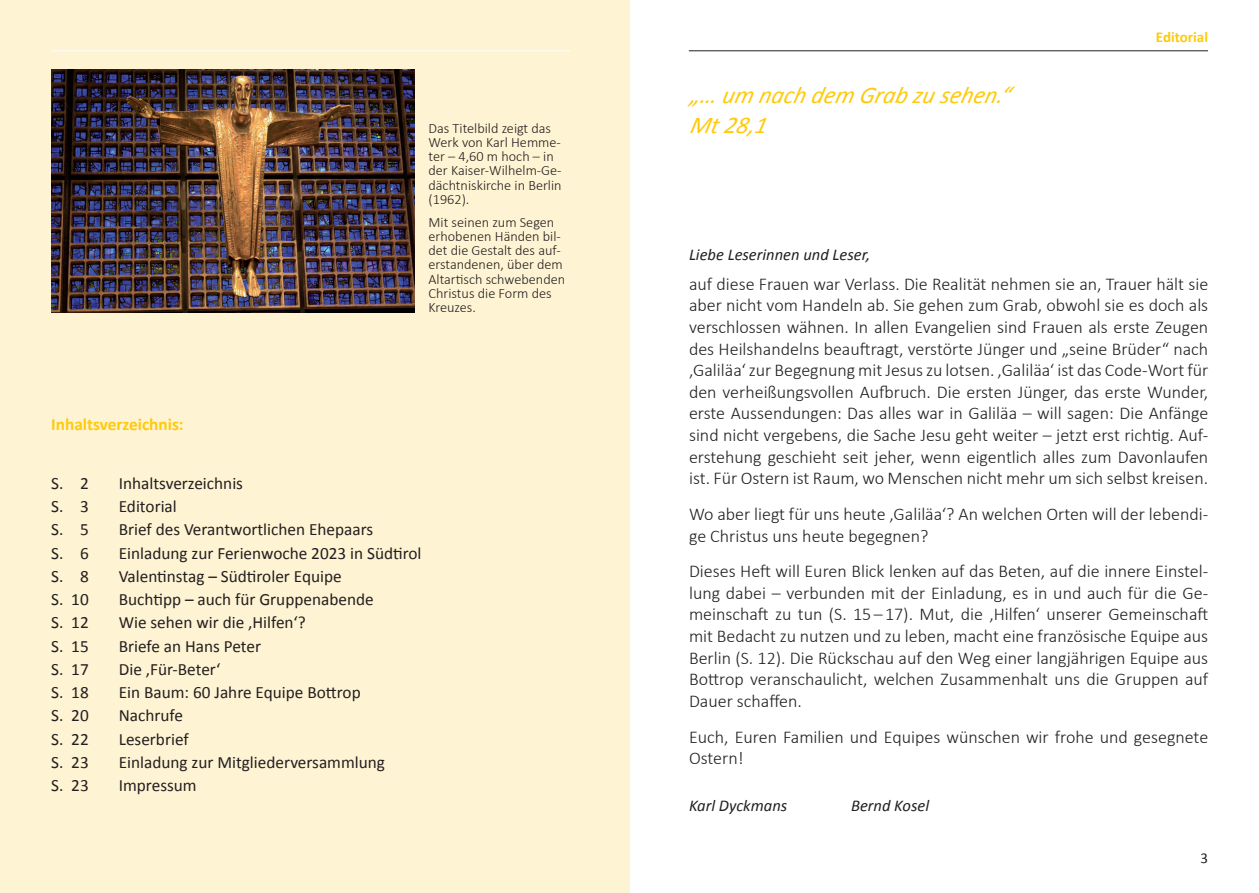
<style>
.page{position:relative;width:1259px;height:893px;background:#fff}
.page>*{position:absolute;margin:0;border:0;box-sizing:border-box;transform-origin:0 0}
.t1{font:italic 24px "Calibri";color:#feca0a}
.t2{font:300 18px/21.6px "Calibri";color:#231f20;text-align:justify}
.t3{font:17.25px "Calibri";color:#231f20}
.t4{font:700 17.25px "Calibri";color:#feca0a}
.t5{font:italic 16.5px "Calibri";color:#231f20}
.t6{font:700 15px "Calibri";color:#feca0a}
.t7{font:15px "Calibri";color:#231f20}
.t8{font:300 14.25px/14.2px "Calibri";color:#231f20}
</style>
<div class="page">
<hr style="left:689px;top:51px;width:519px;height:1px;background:#231f20">
<div style="left:0;top:0;width:629px;height:893px;background:#fef3d2"></div>
<img style="left:51px;top:69px;width:363px;height:243px">
<hr style="left:51px;top:51px;width:519px;height:1px;background:#fff">
<p class="t6" style="left:1156px;top:26px;width:54px">Editorial</p>
<p class="t4" style="left:51px;top:412px;width:134px">Inhaltsverzeichnis:</p>
<p class="t3" style="left:51px;top:472px;width:39px">S. 2</p>
<p class="t3" style="left:119px;top:472px;width:126px">Inhaltsverzeichnis</p>
<p class="t3" style="left:51px;top:495px;width:39px">S. 3</p>
<p class="t3" style="left:119px;top:495px;width:60px">Editorial</p>
<p class="t3" style="left:51px;top:519px;width:39px">S. 5</p>
<p class="t3" style="left:119px;top:519px;width:256px">Brief des Verantwortlichen Ehepaars</p>
<p class="t3" style="left:51px;top:542px;width:39px">S. 6</p>
<p class="t3" style="left:119px;top:542px;width:304px">Einladung zur Ferienwoche 2023 in Südtirol</p>
<p class="t3" style="left:51px;top:565px;width:39px">S. 8</p>
<p class="t3" style="left:119px;top:565px;width:224px">Valentinstag – Südtiroler Equipe</p>
<p class="t3" style="left:51px;top:588px;width:39px">S. 10</p>
<p class="t3" style="left:119px;top:588px;width:256px">Buchtipp – auch für Gruppenabende</p>
<p class="t3" style="left:51px;top:612px;width:39px">S. 12</p>
<p class="t3" style="left:119px;top:612px;width:188px">Wie sehen wir die ‚Hilfen‘?</p>
<p class="t3" style="left:51px;top:635px;width:39px">S. 15</p>
<p class="t3" style="left:119px;top:635px;width:144px">Briefe an Hans Peter</p>
<p class="t3" style="left:51px;top:658px;width:39px">S. 17</p>
<p class="t3" style="left:119px;top:658px;width:103px">Die ‚Für-Beter‘</p>
<p class="t3" style="left:51px;top:681px;width:39px">S. 18</p>
<p class="t3" style="left:119px;top:681px;width:243px">Ein Baum: 60 Jahre Equipe Bottrop</p>
<p class="t3" style="left:51px;top:705px;width:39px">S. 20</p>
<p class="t3" style="left:119px;top:705px;width:66px">Nachrufe</p>
<p class="t3" style="left:51px;top:728px;width:39px">S. 22</p>
<p class="t3" style="left:119px;top:728px;width:71px">Leserbrief</p>
<p class="t3" style="left:51px;top:751px;width:39px">S. 23</p>
<p class="t3" style="left:119px;top:751px;width:268px">Einladung zur Mitgliederversammlung</p>
<p class="t3" style="left:51px;top:774px;width:39px">S. 23</p>
<p class="t3" style="left:119px;top:774px;width:79px">Impressum</p>
<h1 class="t1" style="left:689px;top:78px;width:322px">„ … um nach dem Grab zu sehen.“</h1>
<p class="t8" style="left:428px;top:121px;width:124px">Das Titelbild zeigt das</p>
<h1 class="t1" style="left:689px;top:108px;width:85px">Mt28, 1</h1>
<p class="t8" style="left:428px;top:135px;width:135px">Werk von Karl Hemme&shy;ter – 4,60 m hoch – in der Kaiser-Wilhelm-Ge&shy;dächtniskirche in Berlin (1962).</p>
<p class="t8" style="left:428px;top:215px;width:138px">Mit seinen zum Segen erhobenen Händen bil&shy;det die Gestalt des auf&shy;erstandenen, über dem<br>Altartisch schwebenden<br>Christus die Form des<br>Kreuzes.</p>
<p class="t5" style="left:689px;top:243px;width:183px">Liebe Leserinnen und Leser,</p>
<p class="t2" style="left:689px;top:273px;width:521px">auf diese Frauen war Verlass. Die Realität nehmen sie an, Trauer hält sie aber nicht vom Handeln ab. Sie gehen zum Grab, obwohl sie es doch als verschlossen wähnen. In allen Evangelien sind Frauen als erste Zeugen des Heilshandelns beauftragt, verstörte Jünger und „seine Brüder“ nach ‚Galiläa‘ zur Begegnung mit Jesus zu lotsen. ‚Galiläa‘ ist das Code-Wort für den verheißungsvollen Aufbruch. Die ersten Jünger, das erste Wunder, erste Aussendungen: Das alles war in Galiläa – will sagen: Die Anfänge sind nicht vergebens, die Sache Jesu geht weiter – jetzt erst richtig. Auf&shy;erstehung geschieht seit jeher, wenn eigentlich alles zum Davonlaufen ist. Für Ostern ist Raum, wo Menschen nicht mehr um sich selbst kreisen.</p>
<p class="t2" style="left:689px;top:503px;width:521px">Wo aber liegt für uns heute ‚Galiläa‘? An welchen Orten will der lebendi&shy;ge Christus uns heute begegnen?</p>
<p class="t2" style="left:689px;top:560px;width:521px">Dieses Heft will Euren Blick lenken auf das Beten, auf die innere Einstel&shy;lung dabei – verbunden mit der Einladung, es in und auch für die Ge&shy;meinschaft zu tun (S. 15 – 17). Mut, die ‚Hilfen‘ unserer Gemeinschaft mit Bedacht zu nutzen und zu leben, macht eine französische Equipe aus Berlin (S. 12). Die Rückschau auf den Weg einer langjährigen Equipe aus Bottrop veranschaulicht, welchen Zusammenhalt uns die Gruppen auf Dauer schaffen.</p>
<p class="t2" style="left:689px;top:726px;width:521px">Euch, Euren Familien und Equipes wünschen wir frohe und gesegnete<br>Ostern!</p>
<p class="t5" style="left:689px;top:794px;width:100px">Karl Dyckmans</p>
<p class="t5" style="left:851px;top:794px;width:80px">Bernd Kosel</p>
<p class="t7" style="left:1200px;top:848px;width:9px">3</p>
</div>
